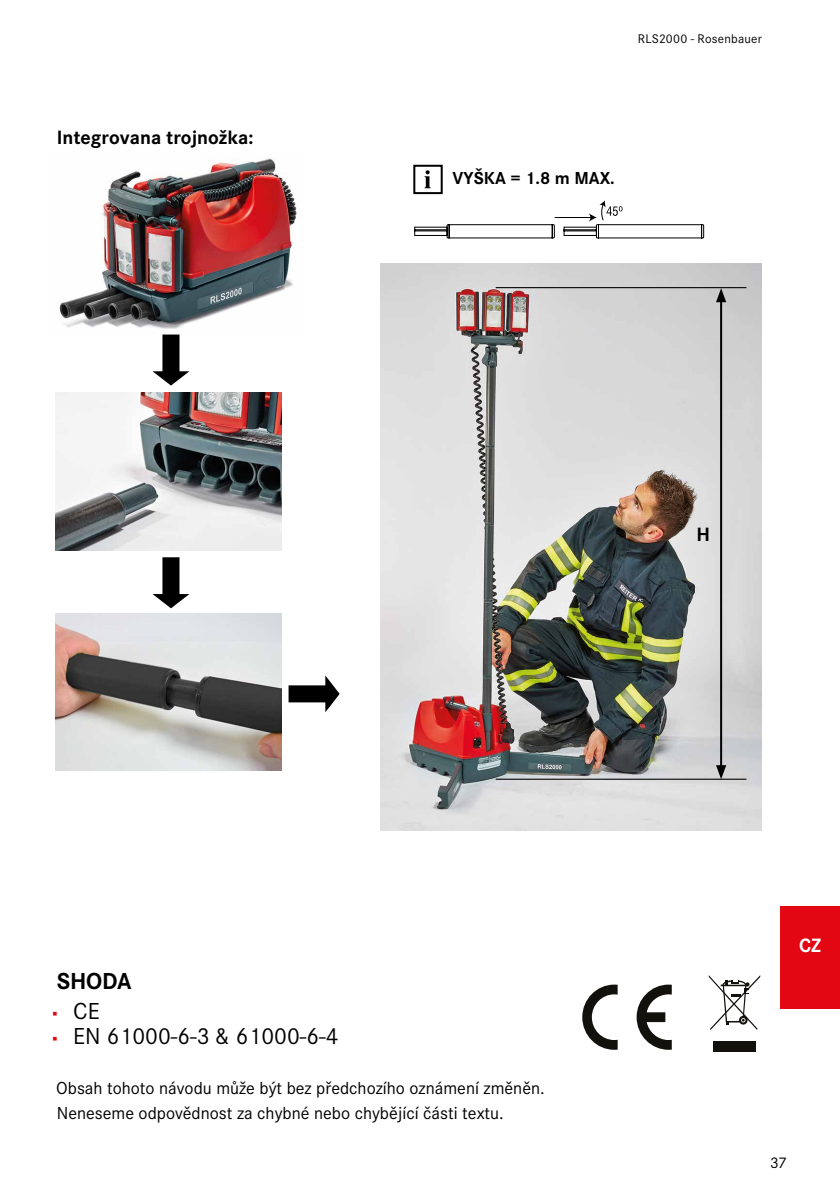
<style>
.page{position:relative;width:840px;height:1191px;background:#fff}
.page>*{position:absolute;margin:0;border:0;box-sizing:border-box;transform-origin:0 0}
.t1{font:24px "Corporate S Pro";color:#000}
.t2{font:700 24px "Corporate S Pro";letter-spacing:-.005em;color:#000}
.t3{font:700 20px "Corporate S Pro";color:#000}
.t4{font:700 20px "Corporate S Pro";color:#fff}
.t5{font:18px/25px "Corporate S Pro";color:#000}
.t6{font:700 18px "Corporate S Pro";color:#000}
.t7{font:16px "Corporate S Pro";color:#000}
.t8{font:13px "Corporate S Pro";letter-spacing:.02em;color:#000}
.s1{font-family:"Arial";font-weight:900;font-size:16px;color:#e30613}
</style>
<div class="page">
<svg style="left:424px;top:170px;width:6px;height:18px"></svg>
<div style="left:413px;top:165px;width:29px;height:29px;border:2px solid #000"></div>
<svg style="left:414px;top:200px;width:289px;height:38px"></svg>
<img style="left:380px;top:263px;width:381px;height:567px">
<img style="left:56px;top:393px;width:225px;height:157px">
<img style="left:56px;top:613px;width:225px;height:158px">
<hr style="left:719px;top:299px;width:2px;height:469px;background:#000">
<svg style="left:715px;top:288px;width:10px;height:14px"></svg>
<svg style="left:715px;top:765px;width:10px;height:13px"></svg>
<hr style="left:495px;top:287px;width:251px;height:1px;background:#000">
<hr style="left:495px;top:778px;width:251px;height:1px;background:#000">
<img style="left:59px;top:158px;width:238px;height:171px">
<svg style="left:152px;top:334px;width:37px;height:51px"></svg>
<svg style="left:152px;top:557px;width:37px;height:51px"></svg>
<svg style="left:288px;top:675px;width:51px;height:37px"></svg>
<div style="left:713px;top:1040px;width:43px;height:11px;background:#12110c"></div>
<svg style="left:708px;top:975px;width:51px;height:54px"></svg>
<svg style="left:636px;top:984px;width:35px;height:65px"></svg>
<svg style="left:582px;top:984px;width:35px;height:65px"></svg>
<div style="left:780px;top:906px;width:59px;height:103px;background:#e30613"></div>
<p class="t3" style="left:57px;top:122px;width:198px">Integrovana trojnožka:</p>
<p class="t8" style="left:637px;top:29px;width:126px">RLS2000 - Rosenbauer</p>
<p class="t6" style="left:452px;top:164px;width:164px">VYŠKA = 1.8 m MAX.</p>
<p class="t3" style="left:696px;top:518px;width:15px">H</p>
<h1 class="t2" style="left:57px;top:962px;width:76px">SHODA</h1>
<h1 class="t1" style="left:52px;top:994px;width:49px"><span class="s1">▪</span> CE</h1>
<h1 class="t1" style="left:52px;top:1019px;width:288px"><span class="s1">▪</span> EN 61000-6-3 &amp; 61000-6-4</h1>
<p class="t5" style="left:56px;top:1074px;width:489px">Obsah tohoto návodu může být bez předchozího oznámení změněn.<br>Neneseme odpovědnost za chybné nebo chybějící části textu.</p>
<p class="t4" style="left:798px;top:929px;width:23px">CZ</p>
<p class="t7" style="left:769px;top:1150px;width:18px">37</p>
</div>
